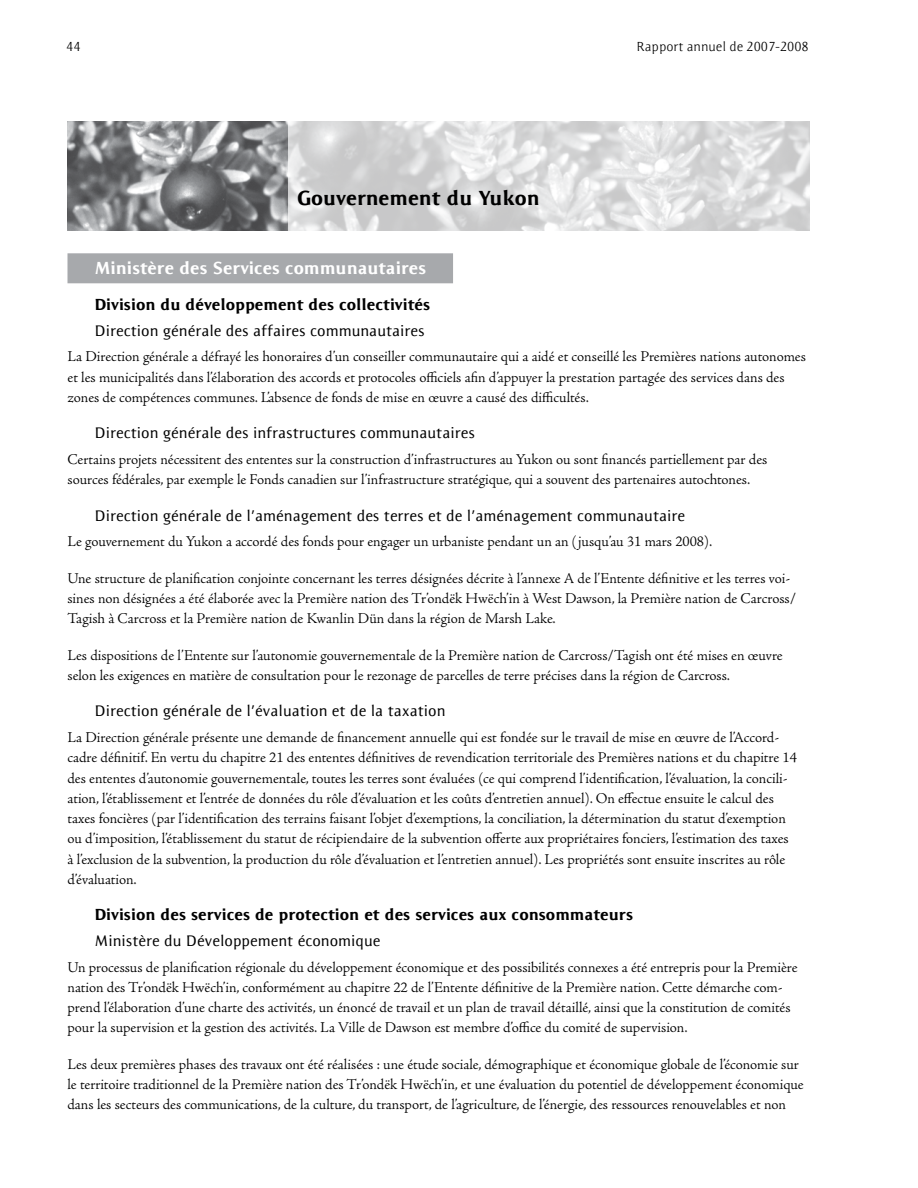
<style>
.page{position:relative;width:918px;height:1188px;background:#fff}
.page>*{position:absolute;margin:0;border:0;box-sizing:border-box;transform-origin:0 0}
.t1{font:900 21px "Resavska Sans ITC";color:#000}
.t2{font:900 18px "Resavska Sans ITC";color:#fff}
.t3{font:900 16.5px "Resavska Sans ITC";color:#000}
.t4{font:500 15.75px "Resavska Sans ITC";color:#000}
.t5{font:300 15px/20.2px "Adobe Jenson Pro";letter-spacing:-.005em;color:#000}
.t6{font:300 13.5px "Resavska Sans ITC";color:#000}
</style>
<div class="page">
<img style="left:68px;top:122px;width:742px;height:108px">
<div style="left:68px;top:253px;width:385px;height:30px;background:#a7a9ac"></div>
<p class="t6" style="left:66px;top:38px;width:16px">44</p>
<p class="t6" style="left:637px;top:38px;width:174px">Rapport annuel de 2007-2008</p>
<h1 class="t1" style="left:297px;top:185px;width:244px">Gouvernement du Yukon</h1>
<p class="t2" style="left:94px;top:257px;width:333px">Ministère des Services communautaires</p>
<p class="t3" style="left:94px;top:294px;width:337px">Division du développement des collectivités</p>
<p class="t4" style="left:94px;top:321px;width:332px">Direction générale des affaires communautaires</p>
<p class="t5" style="left:68px;top:347px;width:740px">La Direction générale a défrayé les honoraires d’un conseiller communautaire qui a aidé et conseillé les Premières nations autonomes et les municipalités dans l’élaboration des accords et protocoles officiels afin d’appuyer la prestation partagée des services dans des zones de compétences communes. L’absence de fonds de mise en œuvre a causé des difficultés.</p>
<p class="t4" style="left:94px;top:424px;width:382px">Direction générale des infrastructures communautaires</p>
<p class="t5" style="left:68px;top:449px;width:701px">Certains projets nécessitent des ententes sur la construction d’infrastructures au Yukon ou sont financés partiellement par des sources fédérales, par exemple le Fonds canadien sur l’infrastructure stratégique, qui a souvent des partenaires autochtones.</p>
<p class="t4" style="left:94px;top:506px;width:592px">Direction générale de l’aménagement des terres et de l’aménagement communautaire</p>
<p class="t5" style="left:68px;top:532px;width:646px">Le gouvernement du Yukon a accordé des fonds pour engager un urbaniste pendant un an (jusqu’au 31 mars 2008).</p>
<p class="t5" style="left:68px;top:568px;width:730px">Une structure de planification conjointe concernant les terres désignées décrite à l’annexe A de l’Entente définitive et les terres voi&shy;sines non désignées a été élaborée avec la Première nation des Tr’ondëk Hwëch’in à West Dawson, la Première nation de Carcross/<br>Tagish à Carcross et la Première nation de Kwanlin Dün dans la région de Marsh Lake.</p>
<p class="t5" style="left:68px;top:645px;width:717px">Les dispositions de l’Entente sur l’autonomie gouvernementale de la Première nation de Carcross/Tagish ont été mises en œuvre selon les exigences en matière de consultation pour le rezonage de parcelles de terre précises dans la région de Carcross.</p>
<p class="t4" style="left:94px;top:702px;width:353px">Direction générale de l’évaluation et de la taxation</p>
<p class="t5" style="left:68px;top:728px;width:731px">La Direction générale présente une demande de financement annuelle qui est fondée sur le travail de mise en œuvre de l’Accord&shy;cadre définitif. En vertu du chapitre 21 des ententes définitives de revendication territoriale des Premières nations et du chapitre 14 des ententes d’autonomie gouvernementale, toutes les terres sont évaluées (ce qui comprend l’identification, l’évaluation, la concili&shy;ation, l’établissement et l’entrée de données du rôle d’évaluation et les coûts d’entretien annuel). On effectue ensuite le calcul des taxes foncières (par l’identification des terrains faisant l’objet d’exemptions, la conciliation, la détermination du statut d’exemption ou d’imposition, l’établissement du statut de récipiendaire de la subvention offerte aux propriétaires fonciers, l’estimation des taxes à l’exclusion de la subvention, la production du rôle d’évaluation et l’entretien annuel). Les propriétés sont ensuite inscrites au rôle d’évaluation.</p>
<p class="t3" style="left:94px;top:905px;width:540px">Division des services de protection et des services aux consommateurs</p>
<p class="t4" style="left:94px;top:931px;width:287px">Ministère du Développement économique</p>
<p class="t5" style="left:68px;top:957px;width:732px">Un processus de planification régionale du développement économique et des possibilités connexes a été entrepris pour la Première nation des Tr’ondëk Hwëch’in, conformément au chapitre 22 de l’Entente définitive de la Première nation. Cette démarche com&shy;prend l’élaboration d’une charte des activités, un énoncé de travail et un plan de travail détaillé, ainsi que la constitution de comités pour la supervision et la gestion des activités. La Ville de Dawson est membre d’office du comité de supervision.</p>
<p class="t5" style="left:68px;top:1054px;width:738px">Les deux premières phases des travaux ont été réalisées : une étude sociale, démographique et économique globale de l’économie sur le territoire traditionnel de la Première nation des Tr’ondëk Hwëch’in, et une évaluation du potentiel de développement économique dans les secteurs des communications, de la culture, du transport, de l’agriculture, de l’énergie, des ressources renouvelables et non</p>
</div>
